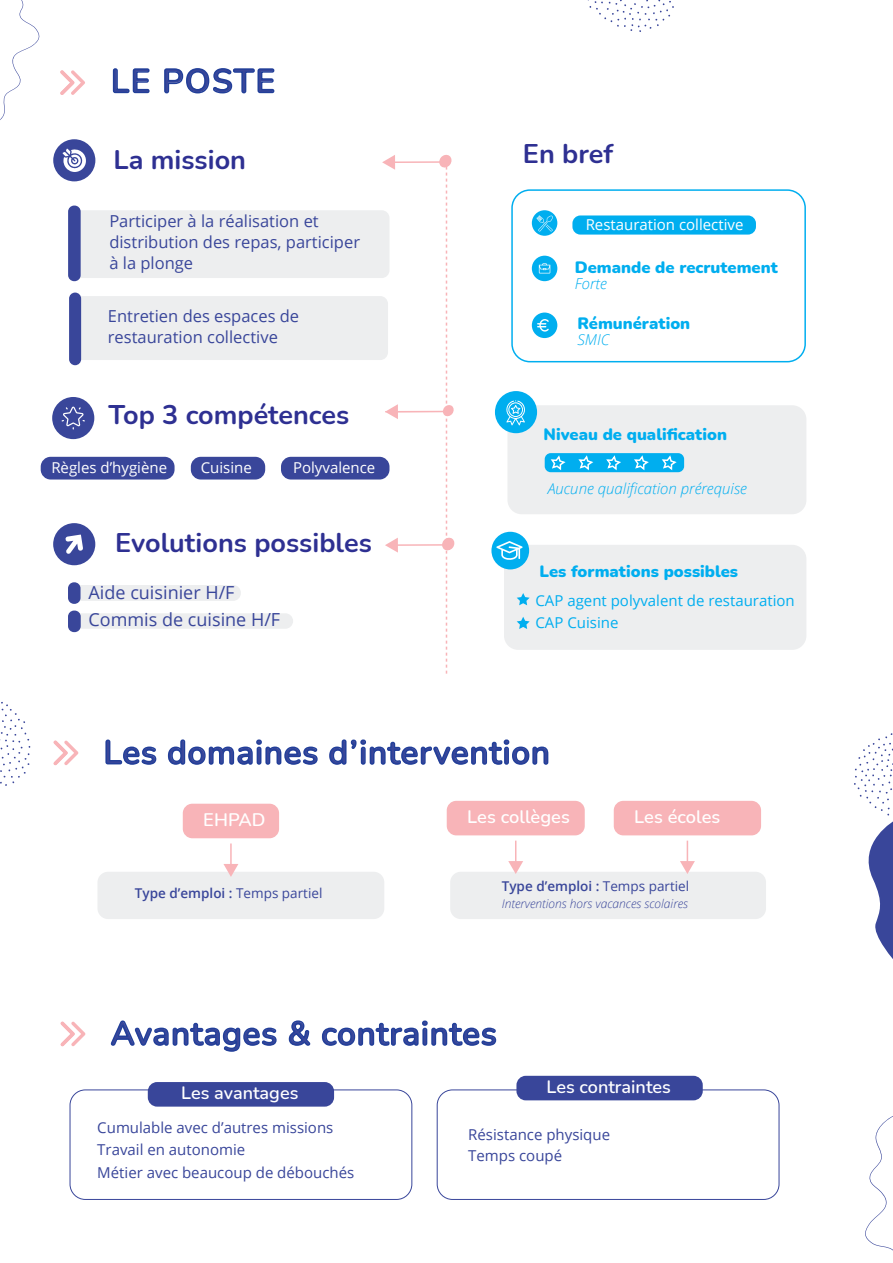
<style>
.page{position:relative;width:893px;height:1263px;background:#fff}
.page>*{position:absolute;margin:0;border:0;box-sizing:border-box;transform-origin:0 0}
.t1{font:600 33px "Nunito";letter-spacing:.025em;color:#39469a}
.t2{font:700 27px "Nunito";color:#2e3092}
.t3{font:600 18.15px "Nunito";letter-spacing:.005em;color:#fff}
.t4{font:18px/27px "Open Sans";color:#39469a}
.t5{font:600 18px "Nunito";color:#fff}
.t6{font:16.5px/21px "Open Sans";color:#39469a}
.t7{font:900 16.5px "Nunito";color:#00aeef}
.t8{font:15px/22.5px "Open Sans";color:#39469a}
.t9{font:15px "Open Sans";color:#fff}
.t10{font:15px/22.5px "Open Sans";color:#00aeef}
.t11{font:italic 300 15px "Open Sans";color:#00aeef}
.t12{font:600 13.5px "Open Sans";color:#39469a}
.t13{font:italic 300 12px "Open Sans";color:#39469a}
.s1{font-weight:400}
</style>
<div class="page">
<svg style="left:854px;top:733px;width:39px;height:226px"></svg>
<svg style="left:0;top:0;width:40px;height:120px"></svg>
<svg style="left:587px;top:0;width:87px;height:32px"></svg>
<svg style="left:0;top:702px;width:30px;height:84px"></svg>
<svg style="left:865px;top:1116px;width:28px;height:135px"></svg>
<hr style="left:393px;top:161px;width:52px;height:2px;background:#f8b4b8">
<svg style="left:382px;top:155px;width:13px;height:15px"></svg>
<hr style="left:396px;top:411px;width:52px;height:1px;background:#f8b4b8">
<svg style="left:385px;top:404px;width:13px;height:15px"></svg>
<hr style="left:396px;top:544px;width:52px;height:2px;background:#f8b4b8">
<svg style="left:385px;top:538px;width:13px;height:15px"></svg>
<svg style="left:437px;top:155px;width:18px;height:519px"></svg>
<div style="left:511px;top:189px;width:295px;height:173px;border:2px solid #00aeef;border-radius:18px"></div>
<div style="left:532px;top:210px;width:25px;height:26px;background:#00aeef;border-radius:50%"></div>
<div style="left:572px;top:215px;width:184px;height:20px;background:#00aeef;border-radius:8px"></div>
<div style="left:532px;top:256px;width:25px;height:25px;background:#00aeef;border-radius:50%"></div>
<svg style="left:539px;top:263px;width:11px;height:11px"></svg>
<div style="left:532px;top:313px;width:25px;height:25px;background:#00aeef;border-radius:50%"></div>
<svg style="left:537px;top:319px;width:12px;height:13px"></svg>
<svg style="left:536px;top:215px;width:17px;height:17px"></svg>
<div style="left:53px;top:139px;width:42px;height:42px;background:#39469a;border-radius:50%"></div>
<svg style="left:63px;top:148px;width:23px;height:24px"></svg>
<div style="left:80px;top:210px;width:309px;height:68px;background:#edeeef"></div>
<div style="left:68px;top:206px;width:13px;height:75px;background:#39469a;border-radius:6px"></div>
<div style="left:80px;top:296px;width:308px;height:64px;background:#edeeef"></div>
<div style="left:69px;top:293px;width:12px;height:72px;background:#39469a;border-radius:6px"></div>
<div style="left:507px;top:405px;width:299px;height:109px;background:#edeeef;border-radius:14px"></div>
<div style="left:545px;top:453px;width:139px;height:19px;background:#00aeef;border-radius:6px"></div>
<svg style="left:550px;top:455px;width:16px;height:15px"></svg>
<svg style="left:578px;top:455px;width:16px;height:16px"></svg>
<svg style="left:606px;top:455px;width:15px;height:16px"></svg>
<svg style="left:634px;top:455px;width:15px;height:16px"></svg>
<svg style="left:662px;top:455px;width:15px;height:16px"></svg>
<div style="left:495px;top:391px;width:42px;height:42px;background:#00aeef;border-radius:50%"></div>
<svg style="left:506px;top:400px;width:19px;height:25px"></svg>
<div style="left:52px;top:397px;width:42px;height:42px;background:#39469a;border-radius:50%"></div>
<svg style="left:62px;top:407px;width:23px;height:22px"></svg>
<div style="left:41px;top:457px;width:134px;height:22px;background:#39469a;border-radius:10px"></div>
<div style="left:191px;top:457px;width:74px;height:22px;background:#39469a;border-radius:10px"></div>
<div style="left:281px;top:457px;width:108px;height:22px;background:#39469a;border-radius:10px"></div>
<div style="left:80px;top:613px;width:213px;height:16px;background:#edeeef"></div>
<div style="left:68px;top:610px;width:13px;height:22px;background:#39469a;border-radius:6px"></div>
<div style="left:80px;top:585px;width:161px;height:16px;background:#edeeef"></div>
<div style="left:68px;top:582px;width:13px;height:22px;background:#39469a;border-radius:6px"></div>
<div style="left:53px;top:523px;width:42px;height:42px;background:#39469a;border-radius:50%"></div>
<svg style="left:65px;top:535px;width:18px;height:19px"></svg>
<div style="left:504px;top:545px;width:302px;height:105px;background:#edeeef;border-radius:14px"></div>
<svg style="left:517px;top:593px;width:13px;height:12px"></svg>
<div style="left:491px;top:532px;width:38px;height:37px;background:#00aeef;border-radius:50%"></div>
<svg style="left:496px;top:541px;width:26px;height:19px"></svg>
<svg style="left:517px;top:617px;width:13px;height:12px"></svg>
<svg style="left:105px;top:739px;width:52px;height:26px"></svg>
<svg style="left:167px;top:739px;width:151px;height:26px"></svg>
<svg style="left:329px;top:739px;width:220px;height:26px"></svg>
<svg style="left:53px;top:740px;width:25px;height:25px"></svg>
<div style="left:450px;top:872px;width:316px;height:47px;background:#edeeef;border-radius:11px"></div>
<div style="left:447px;top:801px;width:138px;height:34px;background:#f8b4b8;border-radius:10px"></div>
<div style="left:97px;top:872px;width:287px;height:47px;background:#edeeef;border-radius:11px"></div>
<div style="left:614px;top:801px;width:147px;height:34px;background:#f8b4b8;border-radius:10px"></div>
<svg style="left:112px;top:68px;width:38px;height:26px"></svg>
<svg style="left:164px;top:68px;width:111px;height:26px"></svg>
<svg style="left:60px;top:70px;width:25px;height:25px"></svg>
<svg style="left:508px;top:841px;width:15px;height:33px"></svg>
<svg style="left:680px;top:841px;width:15px;height:33px"></svg>
<div style="left:70px;top:1089px;width:342px;height:111px;border:1px solid #39469a;border-radius:15px"></div>
<div style="left:437px;top:1089px;width:342px;height:111px;border:1px solid #39469a;border-radius:15px"></div>
<div style="left:148px;top:1082px;width:186px;height:24px;background:#39469a;border-radius:9px"></div>
<div style="left:516px;top:1076px;width:187px;height:24px;background:#39469a;border-radius:9px"></div>
<div style="left:183px;top:804px;width:96px;height:34px;background:#f8b4b8;border-radius:10px"></div>
<hr style="left:230px;top:843px;width:2px;height:23px;background:#f8b4b8">
<svg style="left:223px;top:864px;width:15px;height:13px"></svg>
<svg style="left:111px;top:1020px;width:166px;height:32px"></svg>
<svg style="left:288px;top:1020px;width:23px;height:26px"></svg>
<svg style="left:321px;top:1020px;width:176px;height:26px"></svg>
<svg style="left:60px;top:1021px;width:25px;height:25px"></svg>
<h1 class="t1" style="left:111px;top:58px;width:166px">LE POSTE</h1>
<h2 class="t2" style="left:114px;top:141px;width:134px">La mission</h2>
<p class="t6" style="left:109px;top:210px;width:252px">Participer à la réalisation et distribution des repas, participer à la plonge</p>
<p class="t6" style="left:108px;top:305px;width:193px">Entretien des espaces de restauration collective</p>
<h2 class="t2" style="left:109px;top:395px;width:242px">Top 3 compétences</h2>
<p class="t9" style="left:51px;top:457px;width:117px">Règles d’hygiène</p>
<p class="t9" style="left:201px;top:457px;width:53px">Cuisine</p>
<p class="t9" style="left:293px;top:457px;width:84px">Polyvalence</p>
<h2 class="t2" style="left:115px;top:523px;width:258px">Evolutions possibles</h2>
<p class="t4" style="left:89px;top:578px;width:193px">Aide cuisinier H/F<br>Commis de cuisine H/F</p>
<h2 class="t2" style="left:523px;top:135px;width:92px">En bref</h2>
<p class="t9" style="left:586px;top:214px;width:159px">Restauration collective</p>
<p class="t7" style="left:575px;top:255px;width:204px">Demande de recrutement</p>
<p class="t11" style="left:575px;top:274px;width:34px">Forte</p>
<p class="t7" style="left:577px;top:311px;width:114px">Rémunération</p>
<p class="t11" style="left:577px;top:329px;width:33px">SMIC</p>
<p class="t7" style="left:544px;top:423px;width:185px">Niveau de qualification</p>
<p class="t11" style="left:548px;top:478px;width:201px">Aucune qualification prérequise</p>
<p class="t7" style="left:539px;top:559px;width:200px">Les formations possibles</p>
<p class="t10" style="left:535px;top:588px;width:261px">CAP agent polyvalent de restauration<br>CAP Cuisine</p>
<h1 class="t1" style="left:104px;top:729px;width:448px">Les domaines d’intervention</h1>
<p class="t3" style="left:203px;top:807px;width:64px">EHPAD</p>
<p class="t3" style="left:467px;top:804px;width:104px">Les collèges</p>
<p class="t3" style="left:634px;top:804px;width:88px">Les écoles</p>
<p class="t12" style="left:135px;top:884px;width:189px">Type d’emploi : <span class="s1">Temps partiel</span></p>
<p class="t12" style="left:502px;top:877px;width:189px">Type d’emploi : <span class="s1">Temps partiel</span></p>
<p class="t13" style="left:502px;top:895px;width:188px">Interventions hors vacances scolaires</p>
<h1 class="t1" style="left:111px;top:1010px;width:388px">Avantages &amp; contraintes</h1>
<p class="t5" style="left:181px;top:1080px;width:119px">Les avantages</p>
<p class="t5" style="left:547px;top:1074px;width:126px">Les contraintes</p>
<p class="t8" style="left:97px;top:1115px;width:258px">Cumulable avec d’autres missions<br>Travail en autonomie<br>Métier avec beaucoup de débouchés</p>
<p class="t8" style="left:468px;top:1124px;width:143px;line-height:21px">Résistance physique<br>Temps coupé</p>
</div>
